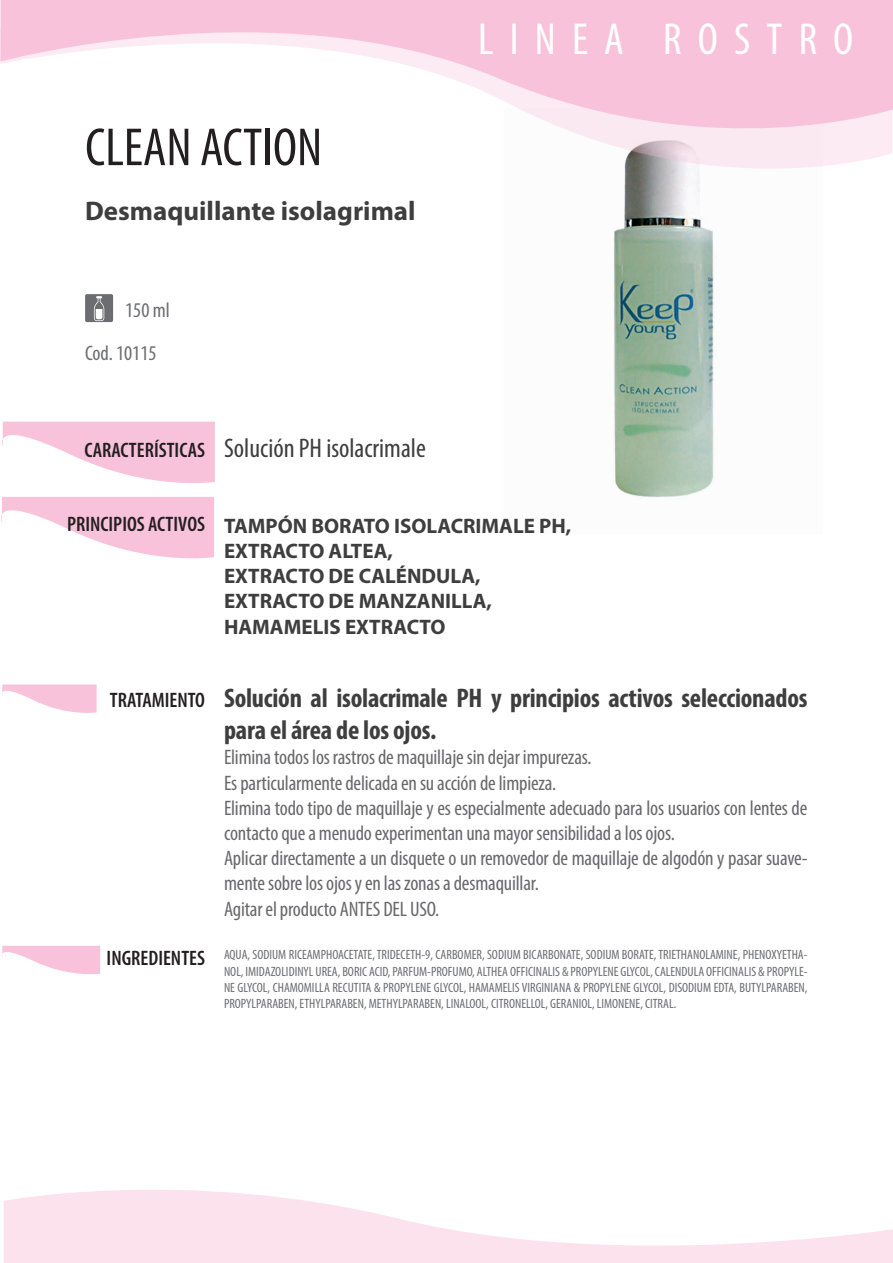
<style>
.page{position:relative;width:893px;height:1263px;background:#fff}
.page>*{position:absolute;margin:0;border:0;box-sizing:border-box;transform-origin:0 0}
.t1{font:condensed 54px "Myriad Pro";color:#231f20}
.t2{font:condensed 45px "Myriad Pro";letter-spacing:.36em;color:#fff}
.t3{font:700 condensed 27px/32.4px "Myriad Pro";letter-spacing:-.01em;color:#3e3e3f}
.t4{font:700 27px "Myriad Pro";color:#3e3e3f}
.t5{font:condensed 27px "Myriad Pro";color:#3e3e3f}
.t6{font:condensed 21px/25.2px "Myriad Pro";letter-spacing:-.01em;color:#69696c}
.t7{font:700 21px/25.2px "Myriad Pro";color:#3e3e3f}
.t8{font:600 condensed 21px "Myriad Pro";color:#231f20}
.t9{font:condensed 21px "Myriad Pro";color:#6c6d70}
.t10{font:condensed 13.5px/16.2px "Myriad Pro";color:#6c6d70;text-align:justify}
</style>
<div class="page">
<img style="left:613px;top:169px;width:104px;height:329px">
<svg style="left:1px;top:421px;width:214px;height:138px"></svg>
<svg style="left:2px;top:684px;width:95px;height:29px"></svg>
<svg style="left:2px;top:945px;width:98px;height:30px"></svg>
<svg style="left:4px;top:1190px;width:889px;height:73px;fill:#fbe2ed"></svg>
<svg style="left:1px;top:0;width:892px;height:169px"></svg>
<svg style="left:85px;top:294px;width:28px;height:28px"></svg>
<h1 class="t1" style="left:85px;top:115px;width:239px">CLEAN ACTION</h1>
<h3 class="t4" style="left:85px;top:193px;width:332px">Desmaquillante isolagrimal</h3>
<h3 class="t9" style="left:125px;top:297px;width:46px">150 ml</h3>
<h3 class="t9" style="left:85px;top:340px;width:73px">Cod. 10115</h3>
<h3 class="t8" style="left:84px;top:439px;width:122px">CARACTERÍSTICAS</h3>
<h3 class="t5" style="left:224px;top:432px;width:203px">Solución PH isolacrimale</h3>
<h2 class="t2" style="left:478px;top:12px;width:377px">LINEA ROSTRO</h2>
<h3 class="t8" style="left:67px;top:512px;width:140px">PRINCIPIOS ACTIVOS</h3>
<h3 class="t7" style="left:224px;top:512px;width:349px">TAMPÓN BORATO ISOLACRIMALE PH,<br>EXTRACTO ALTEA,<br>EXTRACTO DE CALÉNDULA,<br>EXTRACTO DE MANZANILLA,<br>HAMAMELIS EXTRACTO</h3>
<h3 class="t8" style="left:110px;top:689px;width:97px">TRATAMIENTO</h3>
<h3 class="t8" style="left:107px;top:947px;width:100px">INGREDIENTES</h3>
<h3 class="t3" style="left:224px;top:681px;width:585px">Solución al isolacrimale PH y principios activos seleccionados para el área de los ojos.</h3>
<p class="t6" style="left:224px;top:744px;width:585px">Elimina todos los rastros de maquillaje sin dejar impurezas.<br>Es particularmente delicada en su acción de limpieza.<br>Elimina todo tipo de maquillaje y es especialmente adecuado para los usuarios con lentes de contacto que a menudo experimentan una mayor sensibilidad a los ojos.<br>Aplicar directamente a un disquete o un removedor de maquillaje de algodón y pasar suave&shy;mente sobre los ojos y en las zonas a desmaquillar.<br>Agitar el producto ANTES DEL USO.</p>
<p class="t10" style="left:224px;top:947px;width:585px">AQUA, SODIUM RICEAMPHOACETATE, TRIDECETH-9, CARBOMER, SODIUM BICARBONATE, SODIUM BORATE, TRIETHANOLAMINE, PHENOXYETHA-NOL, IMIDAZOLIDINYL UREA, BORIC ACID, PARFUM-PROFUMO, ALTHEA OFFICINALIS &amp; PROPYLENE GLYCOL, CALENDULA OFFICINALIS &amp; PROPYLE-NE GLYCOL, CHAMOMILLA RECUTITA &amp; PROPYLENE GLYCOL, HAMAMELIS VIRGINIANA &amp; PROPYLENE GLYCOL, DISODIUM EDTA, BUTYLPARABEN, PROPYLPARABEN, ETHYLPARABEN, METHYLPARABEN, LINALOOL, CITRONELLOL, GERANIOL, LIMONENE, CITRAL.</p>
</div>
